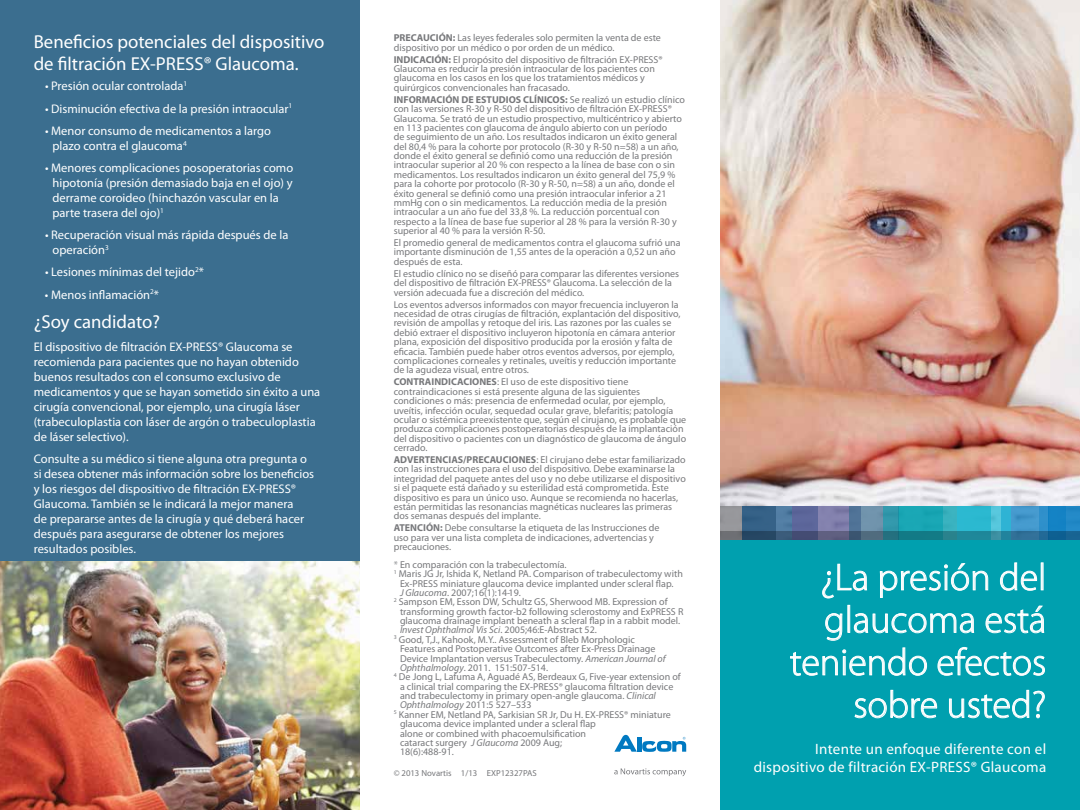
<style>
.page{position:relative;width:1080px;height:810px;background:#fff}
.page>*{position:absolute;margin:0;border:0;box-sizing:border-box;transform-origin:0 0}
.t1{font:300 38.12px/42.5px "Myriad Pro";color:#fff;text-align:right}
.t2{font:18.75px/22.5px "Myriad Pro";color:#fff}
.t3{font:15px/18px "Myriad Pro";letter-spacing:.02em;color:#fff;text-align:right}
.t4{font:12.5px/15px "Myriad Pro";color:#fff}
.t5{font:10px/9.4px "Myriad Pro";color:#77787b}
.t6{font:italic 10px "Myriad Pro";color:#77787b}
.t7{font:8.75px "Myriad Pro";color:#77787b}
.s1{font-weight:700}
.s2{color:#8f9194}
.s3{font-style:italic}
.s4{font-style:normal}
</style>
<div class="page">
<div style="left:0;top:0;width:360px;height:561px;background:#3b6e8f"></div>
<img style="left:0;top:561px;width:360px;height:249px">
<svg style="left:614px;top:768px;width:72px;height:8px"></svg>
<svg style="left:614px;top:735px;width:72px;height:17px"></svg>
<img style="left:720px;top:0;width:360px;height:506px">
<svg style="left:1011px;top:506px;width:28px;height:26px"></svg>
<div style="left:1039px;top:506px;width:9px;height:34px;background:#2f90cb"></div>
<div style="left:1048px;top:506px;width:32px;height:34px;background:#2389c7"></div>
<div style="left:1048px;top:506px;width:18px;height:34px;background:#1483c4"></div>
<div style="left:720px;top:506px;width:56px;height:34px;background:#97989b"></div>
<svg style="left:742px;top:506px;width:50px;height:26px"></svg>
<svg style="left:792px;top:506px;width:57px;height:26px"></svg>
<svg style="left:943px;top:506px;width:15px;height:26px"></svg>
<svg style="left:958px;top:506px;width:53px;height:26px"></svg>
<svg style="left:849px;top:506px;width:35px;height:26px"></svg>
<div style="left:884px;top:506px;width:59px;height:34px;background:linear-gradient(to right,#2b9aac,#11abb7)"></div>
<svg style="left:720px;top:532px;width:360px;height:8px;background:#316983"></svg>
<div style="left:720px;top:540px;width:360px;height:270px;background:#00a0af"></div>
<svg style="left:822px;top:564px;width:45px;height:34px"></svg>
<svg style="left:880px;top:563px;width:108px;height:35px"></svg>
<svg style="left:1000px;top:563px;width:37px;height:28px"></svg>
<svg style="left:825px;top:613px;width:17px;height:28px"></svg>
<svg style="left:854px;top:613px;width:120px;height:20px"></svg>
<svg style="left:986px;top:606px;width:58px;height:27px"></svg>
<svg style="left:790px;top:648px;width:137px;height:28px"></svg>
<svg style="left:938px;top:647px;width:107px;height:29px"></svg>
<svg style="left:855px;top:690px;width:82px;height:28px"></svg>
<svg style="left:949px;top:690px;width:96px;height:28px"></svg>
<h2 class="t2" style="left:34px;top:30px;width:292px">Beneficios potenciales del dispositivo de filtración EX-PRESS® Glaucoma.</h2>
<p class="t4" style="left:45px;top:79px;width:144px">• Presión ocular controlada<sup>1</sup></p>
<p class="t4" style="left:45px;top:101px;width:249px">• Disminución efectiva de la presión intraocular<sup>1</sup></p>
<p class="t4" style="left:52px;top:123px;width:220px;text-indent:-8px">• Menor consumo de medicamentos a largo plazo contra el glaucoma<sup>4</sup></p>
<p class="t4" style="left:52px;top:160px;width:242px;text-indent:-8px">• Menores complicaciones posoperatorias como hipotonía (presión demasiado baja en el ojo) y derrame coroideo (hinchazón vascular en la parte trasera del ojo)<sup>1</sup></p>
<p class="t4" style="left:52px;top:227px;width:237px;text-indent:-8px">• Recuperación visual más rápida después de la operación<sup>3</sup></p>
<p class="t4" style="left:45px;top:265px;width:160px">• Lesiones mínimas del tejido<sup>2</sup>*</p>
<p class="t4" style="left:45px;top:287px;width:116px">• Menos inflamación<sup>2</sup>*</p>
<h2 class="t2" style="left:34px;top:310px;width:128px">¿Soy candidato?</h2>
<p class="t4" style="left:34px;top:339px;width:288px">El dispositivo de filtración EX-PRESS® Glaucoma se recomienda para pacientes que no hayan obtenido buenos resultados con el consumo exclusivo de medicamentos y que se hayan sometido sin éxito a una cirugía convencional, por ejemplo, una cirugía láser (trabeculoplastia con láser de argón o trabeculoplastia de láser selectivo).</p>
<p class="t4" style="left:34px;top:451px;width:282px">Consulte a su médico si tiene alguna otra pregunta o si desea obtener más información sobre los beneficios y los riesgos del dispositivo de filtración EX-PRESS® Glaucoma. También se le indicará la mejor manera<br>de prepararse antes de la cirugía y qué deberá hacer después para asegurarse de obtener los mejores resultados posibles.</p>
<p class="t5" style="left:394px;top:33px;width:269px"><span class="s1">PRECAUCIÓN:</span> Las leyes federales solo permiten la venta de este dispositivo por un médico o por orden de un médico.</p>
<p class="t5" style="left:394px;top:54px;width:270px"><span class="s1">INDICACIÓN:</span> El propósito del dispositivo de filtración EX-PRESS® Glaucoma es reducir la presión intraocular de los pacientes con glaucoma en los casos en los que los tratamientos médicos y quirúrgicos convencionales han fracasado.</p>
<p class="t5" style="left:394px;top:95px;width:293px"><span class="s1">INFORMACIÓN DE ESTUDIOS CLÍNICOS:</span> Se realizó un estudio clínico con las versiones R-30 y R-50 del dispositivo de filtración EX-PRESS® Glaucoma. Se trató de un estudio prospectivo, multicéntrico y abierto en 113 pacientes con glaucoma de ángulo abierto con un período<br>de seguimiento de un año. Los resultados indicaron un éxito general del 80,4 % para la cohorte por protocolo (R-30 y R-50 n=58) a un año, donde el éxito general se definió como una reducción de la presión intraocular superior al 20 % con respecto a la línea de base con o sin medicamentos. Los resultados indicaron un éxito general del 75,9 % para la cohorte por protocolo (R-30 y R-50, n=58) a un año, donde el éxito general se definió como una presión intraocular inferior a 21 mmHg con o sin medicamentos. La reducción media de la presión intraocular a un año fue del 33,8 %. La reducción porcentual con respecto a la línea de base fue superior al 28 % para la versión R-30 y superior al 40 % para la versión R-50.</p>
<p class="t5" style="left:394px;top:238px;width:288px">El promedio general de medicamentos contra el glaucoma sufrió una importante disminución de 1,55 antes de la operación a 0,52 un año después de esta.</p>
<p class="t5" style="left:394px;top:269px;width:287px">El estudio clínico no se diseñó para comparar las diferentes versiones del dispositivo de filtración EX-PRESS® Glaucoma. La selección de la versión adecuada fue a discreción del médico.</p>
<p class="t5" style="left:394px;top:300px;width:288px">Los eventos adversos informados con mayor frecuencia incluyeron la necesidad de otras cirugías de filtración, explantación del dispositivo, revisión de ampollas y retoque del iris. Las razones por las cuales se debió extraer el dispositivo incluyeron hipotonía en cámara anterior plana, exposición del dispositivo producida por la erosión y falta de eficacia. También puede haber otros eventos adversos, por ejemplo, complicaciones corneales y retinales, uveítis y reducción importante de la agudeza visual, entre otros.</p>
<p class="t5" style="left:394px;top:377px;width:294px"><span class="s1">CONTRAINDICACIONES</span>: El uso de este dispositivo tiene contraindicaciones si está presente alguna de las siguientes condiciones o más: presencia de enfermedad ocular, por ejemplo, uveítis, infección ocular, sequedad ocular grave, blefaritis; patología ocular o sistémica preexistente que, según el cirujano, es probable que produzca complicaciones postoperatorias después de la implantación del dispositivo o pacientes con un diagnóstico de glaucoma de ángulo cerrado.</p>
<p class="t5" style="left:394px;top:455px;width:294px"><span class="s1">ADVERTENCIAS/PRECAUCIONES</span>: El cirujano debe estar familiarizado con las instrucciones para el uso del dispositivo. Debe examinarse la integridad del paquete antes del uso y no debe utilizarse el dispositivo si el paquete está dañado y su esterilidad está comprometida. Este dispositivo es para un único uso. Aunque se recomienda no hacerlas, están permitidas las resonancias magnéticas nucleares las primeras dos semanas después del implante.</p>
<p class="t5" style="left:394px;top:523px;width:267px"><span class="s1">ATENCIÓN:</span> Debe consultarse la etiqueta de las Instrucciones de uso para ver una lista completa de indicaciones, advertencias y precauciones.</p>
<p class="t5" style="left:394px;top:559px;width:174px"><span class="s2">*</span> En comparación con la trabeculectomía.</p>
<p class="t5" style="left:394px;top:569px;width:291px"><sup>1</sup> Maris JG Jr, Ishida K, Netland PA. Comparison of trabeculectomy with</p>
<p class="t5" style="left:400px;top:578px;width:275px">Ex-PRESS miniature glaucoma device implanted under scleral flap.</p>
<p class="t5" style="left:400px;top:588px;width:122px"><span class="s3">J Glaucoma</span>. 2007;16(1):14-19.</p>
<p class="t5" style="left:394px;top:597px;width:275px"><sup>2</sup> Sampson EM, Esson DW, Schultz GS, Sherwood MB. Expression of</p>
<p class="t5" style="left:400px;top:606px;width:285px">transforming growth factor-b2 following sclerostomy and ExPRESS R</p>
<p class="t5" style="left:400px;top:616px;width:282px">glaucoma drainage implant beneath a scleral flap in a rabbit model.</p>
<p class="t6" style="left:400px;top:624px;width:198px">Invest Ophthalmol Vis Sci<span class="s4">. 2005;46:E-Abstract 52.</span></p>
<p class="t5" style="left:394px;top:635px;width:243px"><sup>3</sup> Good, T,J., Kahook, M.Y.. Assessment of Bleb Morphologic</p>
<p class="t5" style="left:400px;top:644px;width:257px">Features and Postoperative Outcomes after Ex-Press Drainage</p>
<p class="t5" style="left:400px;top:653px;width:267px">Device Implantation versus Trabeculectomy. <span class="s3">American Journal of</span></p>
<p class="t5" style="left:400px;top:663px;width:150px"><span class="s3">Ophthalmology</span>. 2011. 151:507-514.</p>
<p class="t5" style="left:394px;top:672px;width:289px"><sup>4</sup> De Jong L, Lafuma A, Aguadé AS, Berdeaux G, Five-year extension of</p>
<p class="t5" style="left:400px;top:681px;width:275px">a clinical trial comparing the EX-PRESS® glaucoma filtration device</p>
<p class="t5" style="left:400px;top:691px;width:257px">and trabeculectomy in primary open-angle glaucoma. <span class="s3">Clinical</span></p>
<p class="t6" style="left:400px;top:699px;width:133px">Ophthalmology <span class="s4">2011:5 527–533</span></p>
<p class="t5" style="left:394px;top:710px;width:279px"><sup>5</sup> Kanner EM, Netland PA, Sarkisian SR Jr, Du H. EX-PRESS® miniature</p>
<p class="t5" style="left:400px;top:719px;width:198px">glaucoma device implanted under a scleral flap</p>
<p class="t5" style="left:400px;top:728px;width:188px">alone or combined with phacoemulsification</p>
<p class="t5" style="left:400px;top:738px;width:164px">cataract surgery <span class="s3">J Glaucoma</span> 2009 Aug;</p>
<p class="t5" style="left:400px;top:747px;width:55px">18(6):488-91.</p>
<p class="t7" style="left:394px;top:768px;width:144px">© 2013 Novartis 1/13 EXP12327PAS</p>
<h1 class="t1" style="left:790px;top:556px;width:258px">¿La presión del glaucoma está teniendo efectos sobre usted?</h1>
<h3 class="t3" style="left:754px;top:740px;width:294px">Intente un enfoque diferente con el dispositivo de filtración EX-PRESS® Glaucoma</h3>
</div>
